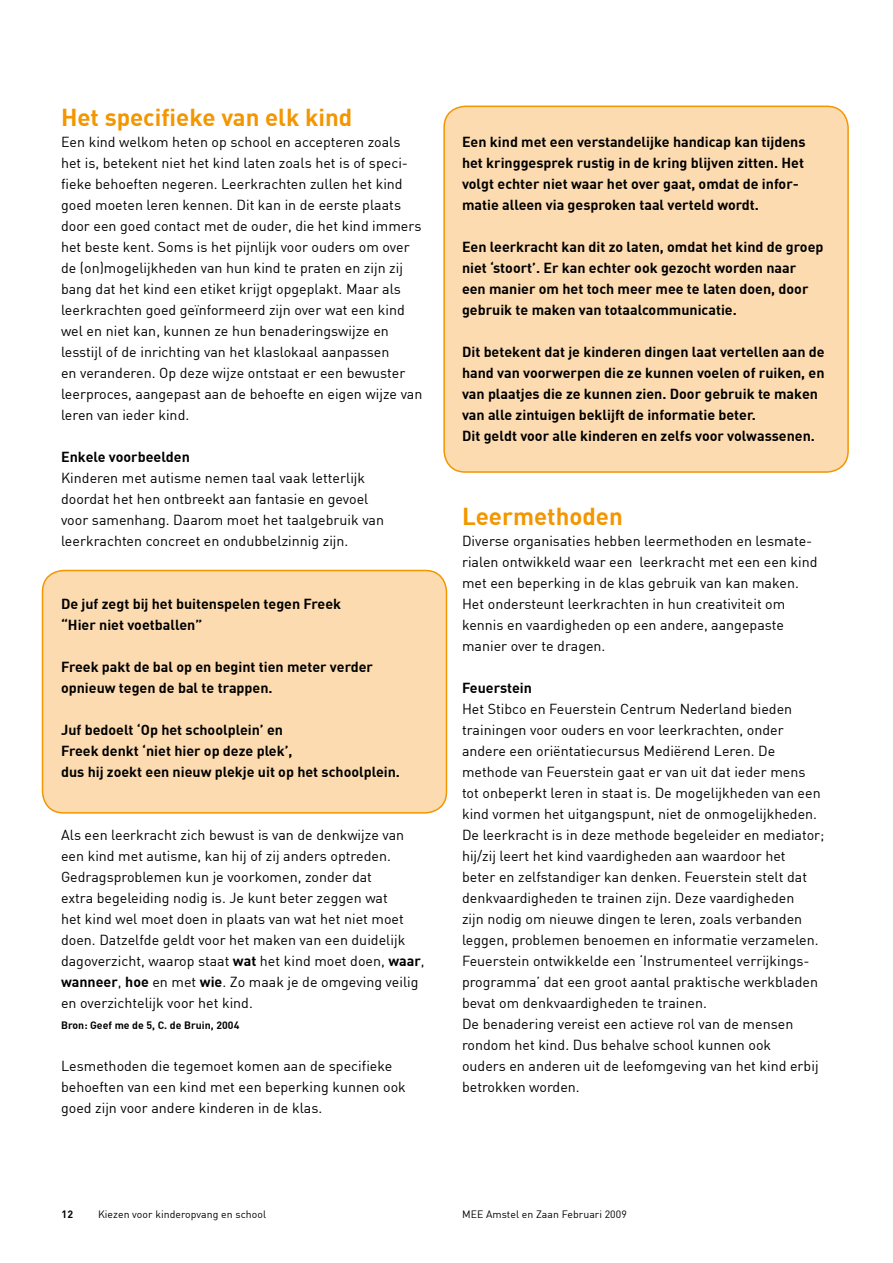
<style>
.page{position:relative;width:893px;height:1263px;background:#fff}
.page>*{position:absolute;margin:0;border:0;box-sizing:border-box;transform-origin:0 0}
.t1{font:700 24px "DIN";color:#f39600}
.t2{font:14.25px/21px "DIN";color:#000}
.t3{font:700 14.25px/21px "DIN";color:#000}
.t4{font:10.5px "DIN";letter-spacing:.005em;color:#000}
.t5{font:700 10.5px "DIN";letter-spacing:.005em;color:#000}
.s1{font-weight:700}
</style>
<div class="page">
<div style="left:444px;top:106px;width:404px;height:366px;background:#fddbb0;border-radius:21px"></div>
<div style="left:443px;top:106px;width:406px;height:367px;border:2px solid #f39600;border-radius:21px"></div>
<div style="left:43px;top:570px;width:403px;height:243px;background:#fddbb0;border-radius:21px"></div>
<div style="left:42px;top:570px;width:405px;height:244px;border:2px solid #f39600;border-radius:21px"></div>
<h1 class="t1" style="left:61px;top:102px;width:293px">Het specifieke van elk kind</h1>
<p class="t2" style="left:61px;top:131px;width:363px">Een kind welkom heten op school en accepteren zoals het is, betekent niet het kind laten zoals het is of speci&shy;fieke behoeften negeren. Leerkrachten zullen het kind goed moeten leren kennen. Dit kan in de eerste plaats door een goed contact met de ouder, die het kind immers het beste kent. Soms is het pijnlijk voor ouders om over de (on)mogelijkheden van hun kind te praten en zijn zij bang dat het kind een etiket krijgt opgeplakt. Maar als leerkrachten goed geïnformeerd zijn over wat een kind wel en niet kan, kunnen ze hun benaderingswijze en lesstijl of de inrichting van het klaslokaal aanpassen<br>en veranderen. Op deze wijze ontstaat er een bewuster leerproces, aangepast aan de behoefte en eigen wijze van leren van ieder kind.</p>
<p class="t3" style="left:61px;top:446px;width:130px">Enkele voorbeelden</p>
<p class="t2" style="left:61px;top:467px;width:325px">Kinderen met autisme nemen taal vaak letterlijk doordat het hen ontbreekt aan fantasie en gevoel voor samenhang. Daarom moet het taalgebruik van leerkrachten concreet en ondubbelzinnig zijn.</p>
<p class="t3" style="left:61px;top:593px;width:282px">De juf zegt bij het buitenspelen tegen Freek “Hier niet voetballen”</p>
<p class="t3" style="left:61px;top:656px;width:313px">Freek pakt de bal op en begint tien meter verder opnieuw tegen de bal te trappen.</p>
<p class="t3" style="left:61px;top:719px;width:340px">Juf bedoelt ‘Op het schoolplein’ en<br>Freek denkt ‘niet hier op deze plek’,<br>dus hij zoekt een nieuw plekje uit op het schoolplein.</p>
<p class="t2" style="left:61px;top:824px;width:365px">Als een leerkracht zich bewust is van de denkwijze van een kind met autisme, kan hij of zij anders optreden.<br>Gedragsproblemen kun je voorkomen, zonder dat<br>extra begeleiding nodig is. Je kunt beter zeggen wat<br>het kind wel moet doen in plaats van wat het niet moet doen. Datzelfde geldt voor het maken van een duidelijk dagoverzicht, waarop staat <span class="s1">wat</span> het kind moet doen, <span class="s1">waar</span>, <span class="s1">wanneer</span>, <span class="s1">hoe</span> en met <span class="s1">wie</span>. Zo maak je de omgeving veilig en overzichtelijk voor het kind.</p>
<p class="t5" style="left:61px;top:1018px;width:180px">Bron: Geef me de 5, C. de Bruin, 2004</p>
<p class="t2" style="left:61px;top:1055px;width:346px">Lesmethoden die tegemoet komen aan de specifieke behoeften van een kind met een beperking kunnen ook goed zijn voor andere kinderen in de klas.</p>
<p class="t3" style="left:462px;top:131px;width:345px">Een kind met een verstandelijke handicap kan tijdens het kringgesprek rustig in de kring blijven zitten. Het volgt echter niet waar het over gaat, omdat de infor&shy;matie alleen via gesproken taal verteld wordt.</p>
<p class="t3" style="left:462px;top:236px;width:363px">Een leerkracht kan dit zo laten, omdat het kind de groep niet ‘stoort’. Er kan echter ook gezocht worden naar een manier om het toch meer mee te laten doen, door gebruik te maken van totaalcommunicatie.</p>
<p class="t3" style="left:462px;top:341px;width:364px">Dit betekent dat je kinderen dingen laat vertellen aan de hand van voorwerpen die ze kunnen voelen of ruiken, en van plaatjes die ze kunnen zien. Door gebruik te maken van alle zintuigen beklijft de informatie beter.<br>Dit geldt voor alle kinderen en zelfs voor volwassenen.</p>
<h1 class="t1" style="left:462px;top:501px;width:162px">Leermethoden</h1>
<p class="t2" style="left:462px;top:530px;width:357px">Diverse organisaties hebben leermethoden en lesmate&shy;rialen ontwikkeld waar een leerkracht met een een kind met een beperking in de klas gebruik van kan maken.<br>Het ondersteunt leerkrachten in hun creativiteit om kennis en vaardigheden op een andere, aangepaste manier over te dragen.</p>
<p class="t3" style="left:462px;top:677px;width:71px">Feuerstein</p>
<p class="t2" style="left:462px;top:698px;width:364px">Het Stibco en Feuerstein Centrum Nederland bieden trainingen voor ouders en voor leerkrachten, onder andere een oriëntatiecursus Mediërend Leren. De methode van Feuerstein gaat er van uit dat ieder mens tot onbeperkt leren in staat is. De mogelijkheden van een kind vormen het uitgangspunt, niet de onmogelijkheden.<br>De leerkracht is in deze methode begeleider en mediator; hij/zij leert het kind vaardigheden aan waardoor het<br>beter en zelfstandiger kan denken. Feuerstein stelt dat denkvaardigheden te trainen zijn. Deze vaardigheden<br>zijn nodig om nieuwe dingen te leren, zoals verbanden leggen, problemen benoemen en informatie verzamelen.<br>Feuerstein ontwikkelde een ‘Instrumenteel verrijkings&shy;programma’ dat een groot aantal praktische werkbladen bevat om denkvaardigheden te trainen.<br>De benadering vereist een actieve rol van de mensen rondom het kind. Dus behalve school kunnen ook<br>ouders en anderen uit de leefomgeving van het kind erbij betrokken worden.</p>
<p class="t5" style="left:62px;top:1207px;width:13px">12</p>
<p class="t4" style="left:98px;top:1208px;width:170px">Kiezen voor kinderopvang en school</p>
<p class="t4" style="left:462px;top:1208px;width:166px">MEE Amstel en Zaan Februari 2009</p>
</div>
